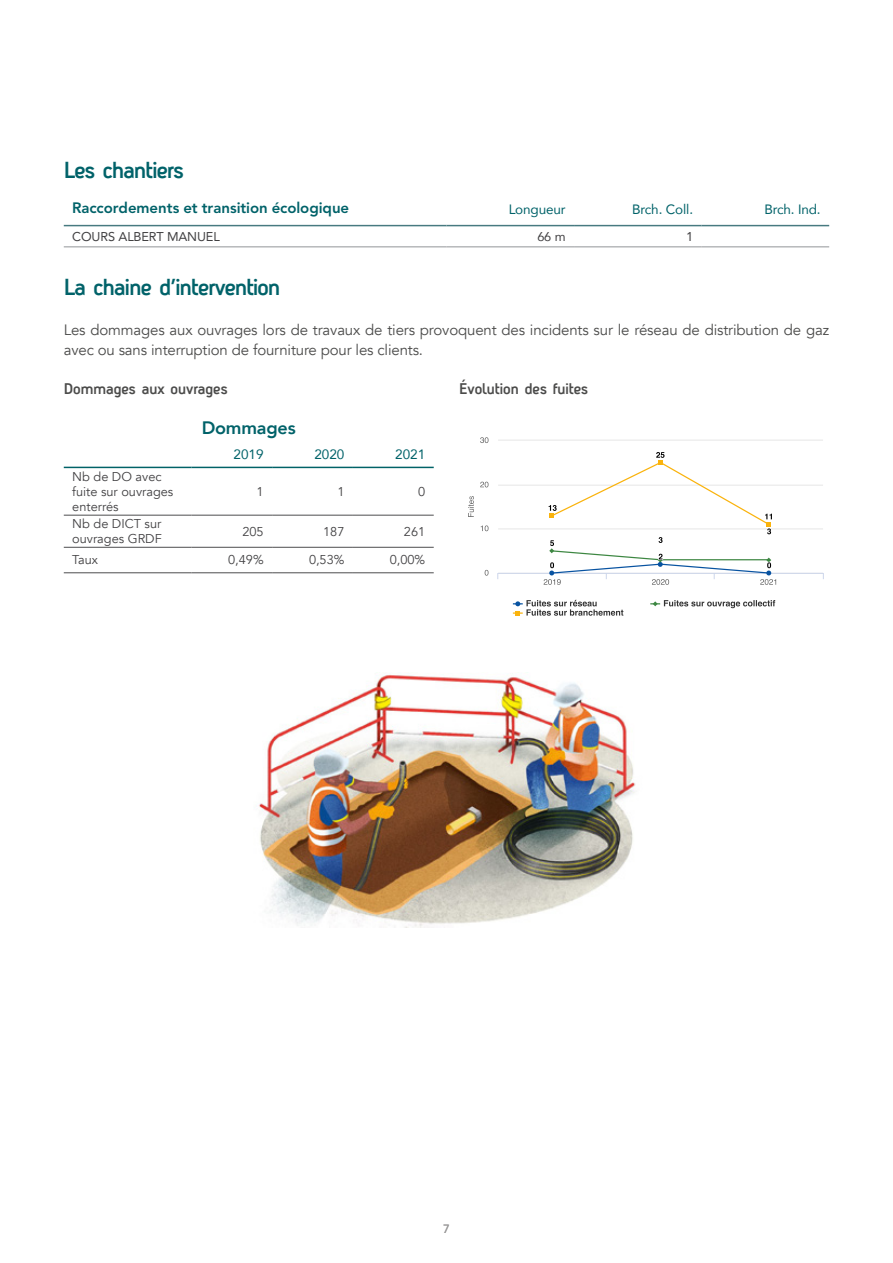
<style>
.page{position:relative;width:893px;height:1263px;background:#fff}
.page>*{position:absolute;margin:0;border:0;box-sizing:border-box;transform-origin:0 0}
.t1{font:700 22.5px "Antagometrica BTW01";letter-spacing:-.03em;color:#006269}
.t2{font:800 18px "Avenir";letter-spacing:-.01em;color:#006269}
.t3{font:15px/19.5px "Avenir";letter-spacing:-.01em;color:#4b4b4a}
.t4{font:700 15px "Antagometrica BTW01";color:#4b4b4a}
.t5{font:800 15px "Avenir LT Std";letter-spacing:-.005em;color:#006269}
.t6{font:13.5px "Avenir";letter-spacing:-.01em;color:#006269}
.t7{font:12.75px/15px "Avenir";color:#414042}
.t8{font:12.75px "Avenir";letter-spacing:-.01em;color:#414042}
.t9{font:12px "Avenir";color:#9d9c9c}
</style>
<div class="page">
<hr style="left:64px;top:247px;width:382px;height:1px;background:#939598">
<hr style="left:446px;top:247px;width:128px;height:1px;background:#939598">
<hr style="left:574px;top:247px;width:128px;height:1px;background:#939598">
<hr style="left:702px;top:247px;width:127px;height:1px;background:#939598">
<hr style="left:64px;top:225px;width:382px;height:1px;background:#477a80">
<hr style="left:446px;top:225px;width:128px;height:1px;background:#477a80">
<hr style="left:574px;top:225px;width:128px;height:1px;background:#477a80">
<hr style="left:702px;top:225px;width:127px;height:1px;background:#477a80">
<svg style="left:64px;top:466px;width:370px;height:81px"></svg>
<hr style="left:64px;top:467px;width:127px;height:1px;background:#006267">
<hr style="left:191px;top:467px;width:81px;height:1px;background:#006267">
<hr style="left:272px;top:467px;width:81px;height:1px;background:#006267">
<hr style="left:353px;top:467px;width:81px;height:1px;background:#006267">
<hr style="left:64px;top:515px;width:127px;height:1px;background:#4d4d4f">
<hr style="left:191px;top:515px;width:81px;height:1px;background:#4d4d4f">
<hr style="left:272px;top:515px;width:81px;height:1px;background:#4d4d4f">
<hr style="left:353px;top:515px;width:81px;height:1px;background:#4d4d4f">
<hr style="left:64px;top:547px;width:127px;height:1px;background:#4d4d4f">
<hr style="left:191px;top:547px;width:81px;height:1px;background:#4d4d4f">
<hr style="left:272px;top:547px;width:81px;height:1px;background:#4d4d4f">
<hr style="left:353px;top:547px;width:81px;height:1px;background:#4d4d4f">
<hr style="left:64px;top:572px;width:127px;height:1px;background:#4d4d4f">
<hr style="left:191px;top:572px;width:81px;height:1px;background:#4d4d4f">
<hr style="left:272px;top:572px;width:81px;height:1px;background:#4d4d4f">
<hr style="left:353px;top:572px;width:81px;height:1px;background:#4d4d4f">
<hr style="left:498px;top:529px;width:325px;height:1px;background:#e6e6e6">
<hr style="left:498px;top:485px;width:325px;height:1px;background:#e6e6e6">
<hr style="left:498px;top:440px;width:325px;height:1px;background:#e6e6e6">
<hr style="left:498px;top:573px;width:325px;height:1px;background:#ccd6eb">
<svg style="left:468px;top:496px;width:6px;height:21px"></svg>
<svg style="left:650px;top:600px;width:125px;height:8px"></svg>
<svg style="left:513px;top:600px;width:110px;height:16px"></svg>
<svg style="left:544px;top:452px;width:232px;height:133px"></svg>
<svg style="left:485px;top:570px;width:3px;height:6px"></svg>
<svg style="left:481px;top:525px;width:7px;height:6px"></svg>
<svg style="left:480px;top:482px;width:8px;height:5px"></svg>
<svg style="left:480px;top:437px;width:8px;height:6px"></svg>
<img style="left:259px;top:672px;width:377px;height:255px">
<h1 class="t1" style="left:64px;top:157px;width:121px">Les chantiers</h1>
<p class="t5" style="left:72px;top:199px;width:278px">Raccordements et transition écologique</p>
<p class="t6" style="left:509px;top:199px;width:58px">Longueur</p>
<p class="t6" style="left:632px;top:199px;width:62px">Brch. Coll.</p>
<p class="t6" style="left:764px;top:199px;width:58px">Brch. Ind.</p>
<p class="t8" style="left:72px;top:226px;width:149px">COURS ALBERT MANUEL</p>
<p class="t8" style="left:537px;top:226px;width:30px">66 m</p>
<p class="t8" style="left:686px;top:226px;width:9px">1</p>
<h1 class="t1" style="left:64px;top:274px;width:218px">La chaine d’intervention</h1>
<p class="t3" style="left:64px;top:321px;width:767px">Les dommages aux ouvrages lors de travaux de tiers provoquent des incidents sur le réseau de distribution de gaz avec ou sans interruption de fourniture pour les clients.</p>
<p class="t4" style="left:64px;top:379px;width:165px">Dommages aux ouvrages</p>
<p class="t4" style="left:459px;top:379px;width:130px">Évolution des fuites</p>
<p class="t2" style="left:202px;top:414px;width:95px">Dommages</p>
<p class="t6" style="left:234px;top:444px;width:32px">2019</p>
<p class="t6" style="left:314px;top:444px;width:32px">2020</p>
<p class="t6" style="left:395px;top:444px;width:32px">2021</p>
<p class="t7" style="left:72px;top:469px;width:103px">Nb de DO avec fuite sur ouvrages enterrés</p>
<p class="t7" style="left:257px;top:484px;width:9px">1</p>
<p class="t7" style="left:337px;top:484px;width:9px">1</p>
<p class="t7" style="left:418px;top:484px;width:9px">0</p>
<p class="t7" style="left:72px;top:516px;width:91px">Nb de DICT sur ouvrages GRDF</p>
<p class="t7" style="left:242px;top:524px;width:23px">205</p>
<p class="t7" style="left:323px;top:524px;width:23px">187</p>
<p class="t7" style="left:404px;top:524px;width:23px">261</p>
<p class="t7" style="left:72px;top:553px;width:27px">Taux</p>
<p class="t7" style="left:228px;top:553px;width:37px">0,49%</p>
<p class="t7" style="left:309px;top:553px;width:37px">0,53%</p>
<p class="t7" style="left:390px;top:553px;width:37px">0,00%</p>
<p class="t9" style="left:443px;top:1219px;width:8px">7</p>
</div>
